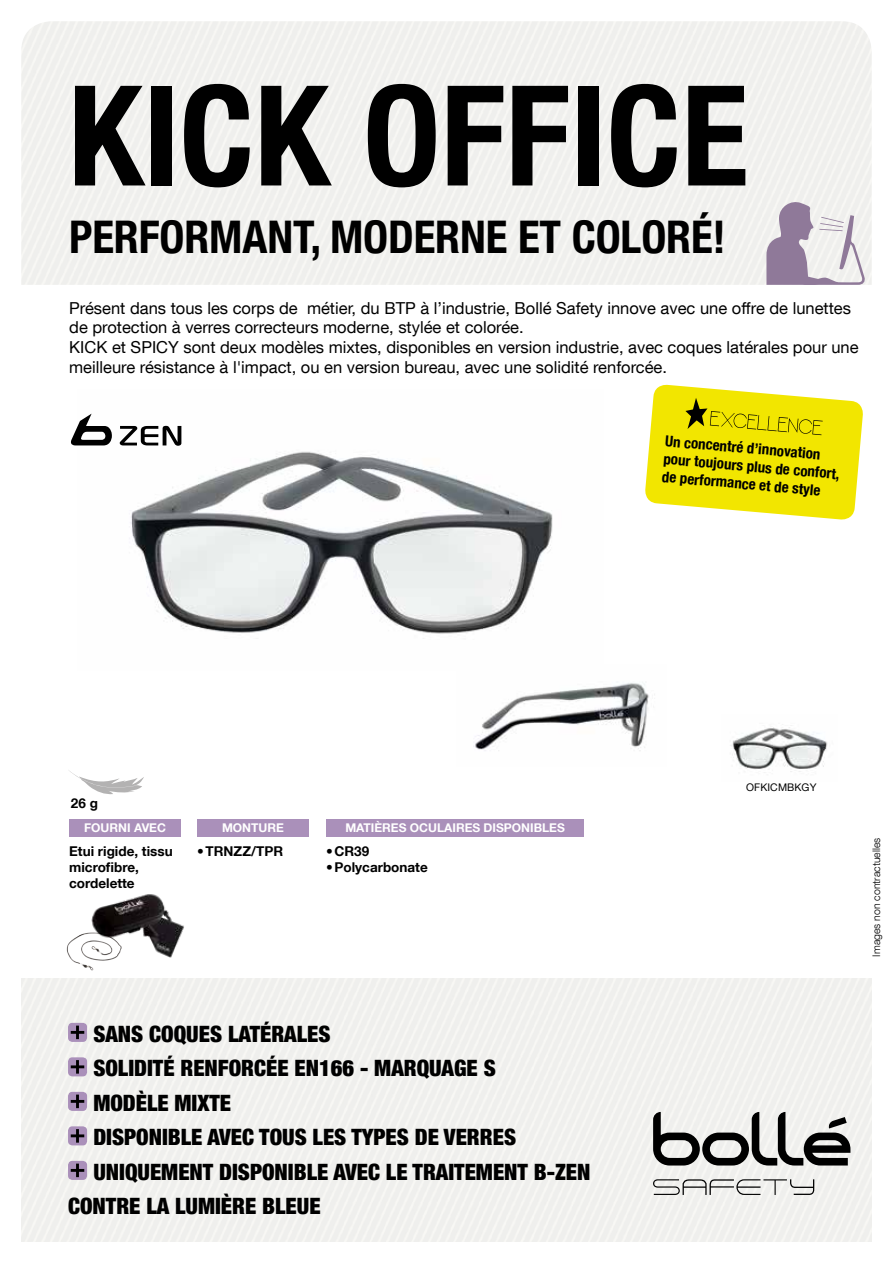
<style>
.page{position:relative;width:893px;height:1263px;background:#fff}
.page>*{position:absolute;margin:0;border:0;box-sizing:border-box;transform-origin:0 0}
.t1{font:700 condensed 139.5px "Helvetica Neue LT Com";color:#000}
.t2{font:700 condensed 45px "Helvetica Neue LT Com";letter-spacing:-.005em;color:#000}
.t3{font:900 condensed 22.5px "Helvetica Neue LT Com";color:#000}
.t4{font:16.5px/19.8px "Helvetica Neue LT Com";color:#000}
.t5{font:700 condensed 15px/18px "Helvetica Neue LT Com";color:#000}
.t6{font:700 13.5px/16.2px "Helvetica Neue LT Com";color:#000}
.t7{font:700 12px "Helvetica Neue LT Com";color:#fff}
.t8{font:300 10.5px "Helvetica Neue LT Com";color:#000}
.t9{font:10.5px "Helvetica Neue LT Com";letter-spacing:.01em;color:#000}
.s1{font-weight:100;font-stretch:condensed}
</style>
<div class="page">
<svg style="left:70px;top:771px;width:74px;height:23px"></svg>
<div style="left:69px;top:819px;width:111px;height:18px;background:#aa90ba"></div>
<div style="left:197px;top:819px;width:111px;height:18px;background:#aa90ba"></div>
<div style="left:326px;top:819px;width:258px;height:18px;background:#aa90ba"></div>
<svg style="left:653px;top:1112px;width:197px;height:53px"></svg>
<svg style="left:653px;top:1179px;width:161px;height:16px"></svg>
<svg style="left:645px;top:384px;width:218px;height:136px"></svg>
<img style="left:77px;top:413px;width:476px;height:221px">
<img style="left:473px;top:683px;width:182px;height:68px">
<img style="left:730px;top:725px;width:98px;height:48px">
<div style="left:68px;top:1023px;width:19px;height:19px;background:#aa90ba;border-radius:4px"></div>
<svg style="left:71px;top:1025px;width:13px;height:14px"></svg>
<div style="left:68px;top:1057px;width:19px;height:19px;background:#aa90ba;border-radius:4px"></div>
<svg style="left:71px;top:1060px;width:13px;height:13px"></svg>
<div style="left:68px;top:1092px;width:19px;height:19px;background:#aa90ba;border-radius:4px"></div>
<svg style="left:71px;top:1094px;width:13px;height:14px"></svg>
<div style="left:68px;top:1126px;width:19px;height:19px;background:#aa90ba;border-radius:4px"></div>
<svg style="left:71px;top:1129px;width:13px;height:13px"></svg>
<div style="left:68px;top:1161px;width:19px;height:19px;background:#aa90ba;border-radius:4px"></div>
<svg style="left:71px;top:1163px;width:13px;height:14px"></svg>
<img style="left:67px;top:932px;width:26px;height:38px">
<img style="left:88px;top:894px;width:96px;height:64px">
<svg style="left:766px;top:199px;width:100px;height:86px"></svg>
<svg style="left:120px;top:426px;width:61px;height:20px"></svg>
<svg style="left:71px;top:414px;width:41px;height:31px"></svg>
<h1 class="t1" style="left:68px;top:52px;width:682px">KICK OFFICE</h1>
<h2 class="t2" style="left:69px;top:210px;width:658px">PERFORMANT, MODERNE ET COLORÉ!</h2>
<p class="t4" style="left:69px;top:297px;width:791px">Présent dans tous les corps de métier, du BTP à l’industrie, Bollé Safety innove avec une offre de lunettes de protection à verres correcteurs moderne, stylée et colorée.<br>KICK et SPICY sont deux modèles mixtes, disponibles en version industrie, avec coques latérales pour une meilleure résistance à l'impact, ou en version bureau, avec une solidité renforcée.</p>
<p class="t5" style="left:666px;top:432px;width:178px;rotate:5deg">Un concentré d’innovation pour toujours plus de confort, de performance et de style</p>
<p class="t6" style="left:71px;top:795px;width:29px">26 g</p>
<p class="t7" style="left:84px;top:820px;width:83px">FOURNI AVEC</p>
<p class="t6" style="left:69px;top:842px;width:105px">Etui rigide, tissu microfibre, cordelette</p>
<p class="t7" style="left:222px;top:820px;width:63px">MONTURE</p>
<p class="t7" style="left:345px;top:820px;width:221px">MATIÈRES OCULAIRES DISPONIBLES</p>
<p class="t6" style="left:197px;top:842px;width:88px"><span class="s1">•</span>TRNZZ/TPR</p>
<p class="t6" style="left:326px;top:842px;width:45px"><span class="s1">•</span>CR39</p>
<p class="t6" style="left:326px;top:859px;width:103px"><span class="s1">•</span>Polycarbonate</p>
<h3 class="t3" style="left:93px;top:1020px;width:239px">SANS COQUES LATÉRALES</h3>
<h3 class="t3" style="left:93px;top:1055px;width:404px">SOLIDITÉ RENFORCÉE EN166 - MARQUAGE S</h3>
<h3 class="t3" style="left:93px;top:1089px;width:139px">MODÈLE MIXTE</h3>
<h3 class="t3" style="left:93px;top:1124px;width:424px">DISPONIBLE AVEC TOUS LES TYPES DE VERRES</h3>
<h3 class="t3" style="left:93px;top:1158px;width:499px">UNIQUEMENT DISPONIBLE AVEC LE TRAITEMENT B-ZEN</h3>
<h3 class="t3" style="left:68px;top:1193px;width:254px">CONTRE LA LUMIÈRE BLEUE</h3>
<p class="t9" style="left:746px;top:781px;width:72px">OFKICMBKGY</p>
<p class="t8" style="left:870px;top:956px;width:120px;rotate:-90deg">Images non contractuelles</p>
</div>
